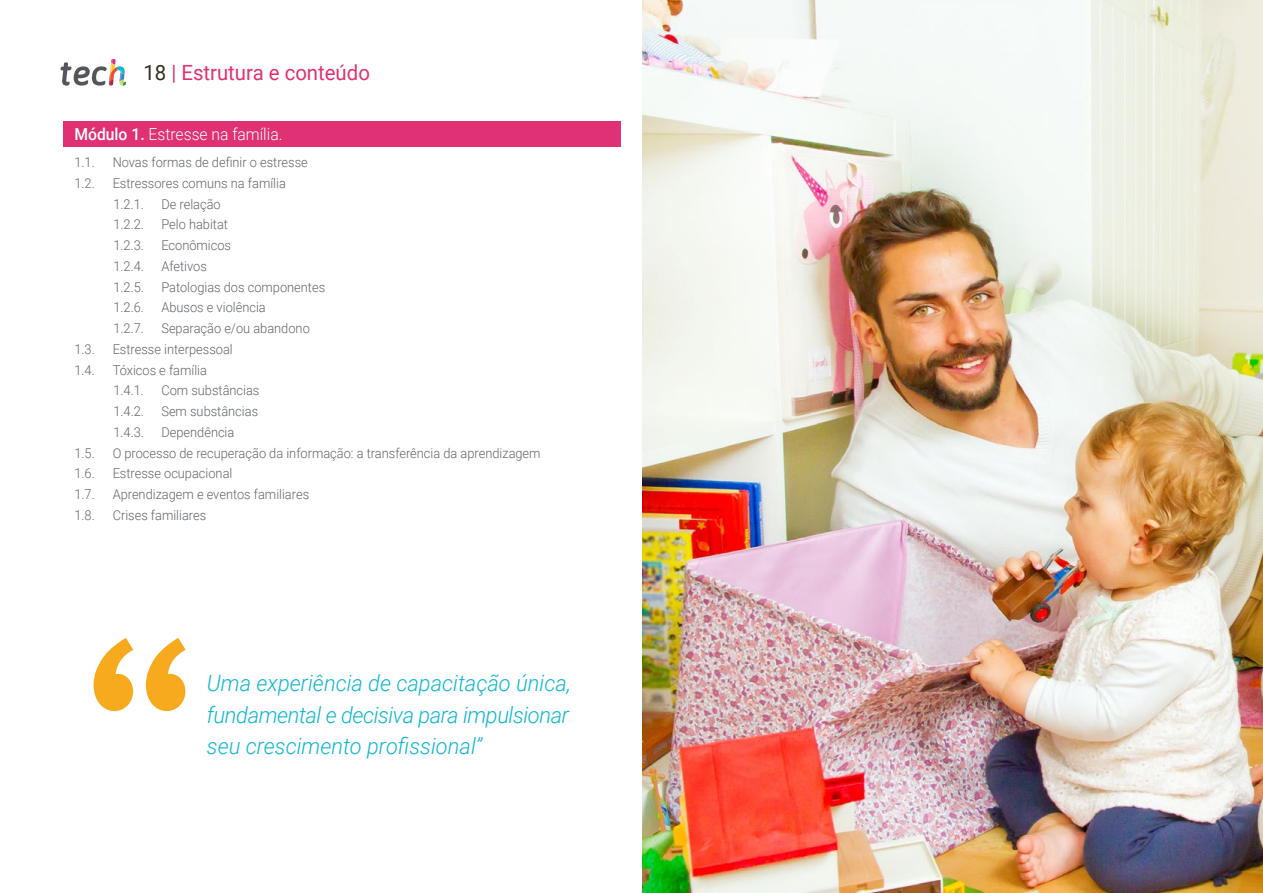
<style>
.page{position:relative;width:1263px;height:893px;background:#fff}
.page>*{position:absolute;margin:0;border:0;box-sizing:border-box;transform-origin:0 0}
.t1{font:italic 300 22.5px/31.5px "Roboto";letter-spacing:-.01em;color:#0fb6cf;text-align:justify}
.t2{font:21px "Roboto";color:#df3174}
.t3{font:300 16.5px "Roboto";color:#fff;scale:.95 1}
.t4{font:300 13.5px/20.7px "Roboto";color:#61646a;scale:.95 1}
.s1{color:#312e20}
.s2{font-weight:500}
</style>
<div class="page">
<svg style="left:61px;top:59px;width:65px;height:27px"></svg>
<div style="left:63px;top:121px;width:558px;height:25px;background:#df3174"></div>
<img style="left:642px;top:0;width:621px;height:893px">
<svg style="left:94px;top:638px;width:92px;height:73px"></svg>
<h2 class="t2" style="left:144px;top:57px;width:228px"><span class="s1">18</span> | Estrutura e conteúdo</h2>
<p class="t3" style="left:74px;top:123px;width:220px"><span class="s2">Módulo 1.</span> Estresse na família.</p>
<p class="t4" style="left:74px;top:151px;width:23px">1.1.</p>
<p class="t4" style="left:113px;top:151px;width:207px">Novas formas de definir o estresse</p>
<p class="t4" style="left:74px;top:172px;width:23px">1.2.</p>
<p class="t4" style="left:113px;top:172px;width:184px">Estressores comuns na família<br>1.2.1.</p>
<p class="t4" style="left:161px;top:193px;width:64px">De relação</p>
<p class="t4" style="left:113px;top:214px;width:34px">1.2.2.</p>
<p class="t4" style="left:161px;top:214px;width:72px">Pelo habitat</p>
<p class="t4" style="left:113px;top:234px;width:34px">1.2.3.</p>
<p class="t4" style="left:161px;top:234px;width:75px">Econômicos</p>
<p class="t4" style="left:113px;top:255px;width:34px">1.2.4.</p>
<p class="t4" style="left:161px;top:255px;width:49px">Afetivos</p>
<p class="t4" style="left:113px;top:276px;width:34px">1.2.5.</p>
<p class="t4" style="left:161px;top:276px;width:174px">Patologias dos componentes</p>
<p class="t4" style="left:113px;top:297px;width:34px">1.2.6.</p>
<p class="t4" style="left:161px;top:297px;width:111px">Abusos e violência</p>
<p class="t4" style="left:113px;top:317px;width:34px">1.2.7.</p>
<p class="t4" style="left:161px;top:317px;width:158px">Separação e/ou abandono</p>
<p class="t4" style="left:74px;top:338px;width:23px">1.3.</p>
<p class="t4" style="left:113px;top:338px;width:128px">Estresse interpessoal</p>
<p class="t4" style="left:74px;top:359px;width:23px">1.4.</p>
<p class="t4" style="left:113px;top:359px;width:101px">Tóxicos e família<br>1.4.1.</p>
<p class="t4" style="left:161px;top:380px;width:105px">Com substâncias</p>
<p class="t4" style="left:113px;top:400px;width:34px">1.4.2.</p>
<p class="t4" style="left:161px;top:400px;width:103px">Sem substâncias</p>
<p class="t4" style="left:113px;top:421px;width:34px">1.4.3.</p>
<p class="t4" style="left:161px;top:421px;width:78px">Dependência</p>
<p class="t4" style="left:74px;top:442px;width:23px">1.5.</p>
<p class="t4" style="left:113px;top:442px;width:452px">O processo de recuperação da informação: a transferência da aprendizagem</p>
<p class="t4" style="left:74px;top:463px;width:23px">1.6.</p>
<p class="t4" style="left:113px;top:463px;width:128px">Estresse ocupacional</p>
<p class="t4" style="left:74px;top:483px;width:23px">1.7.</p>
<p class="t4" style="left:113px;top:483px;width:208px">Aprendizagem e eventos familiares</p>
<p class="t4" style="left:74px;top:504px;width:23px">1.8.</p>
<p class="t4" style="left:113px;top:504px;width:100px">Crises familiares</p>
<h1 class="t1" style="left:207px;top:667px;width:365px">Uma experiência de capacitação única, fundamental e decisiva para impulsionar seu crescimento profissional”</h1>
</div>
